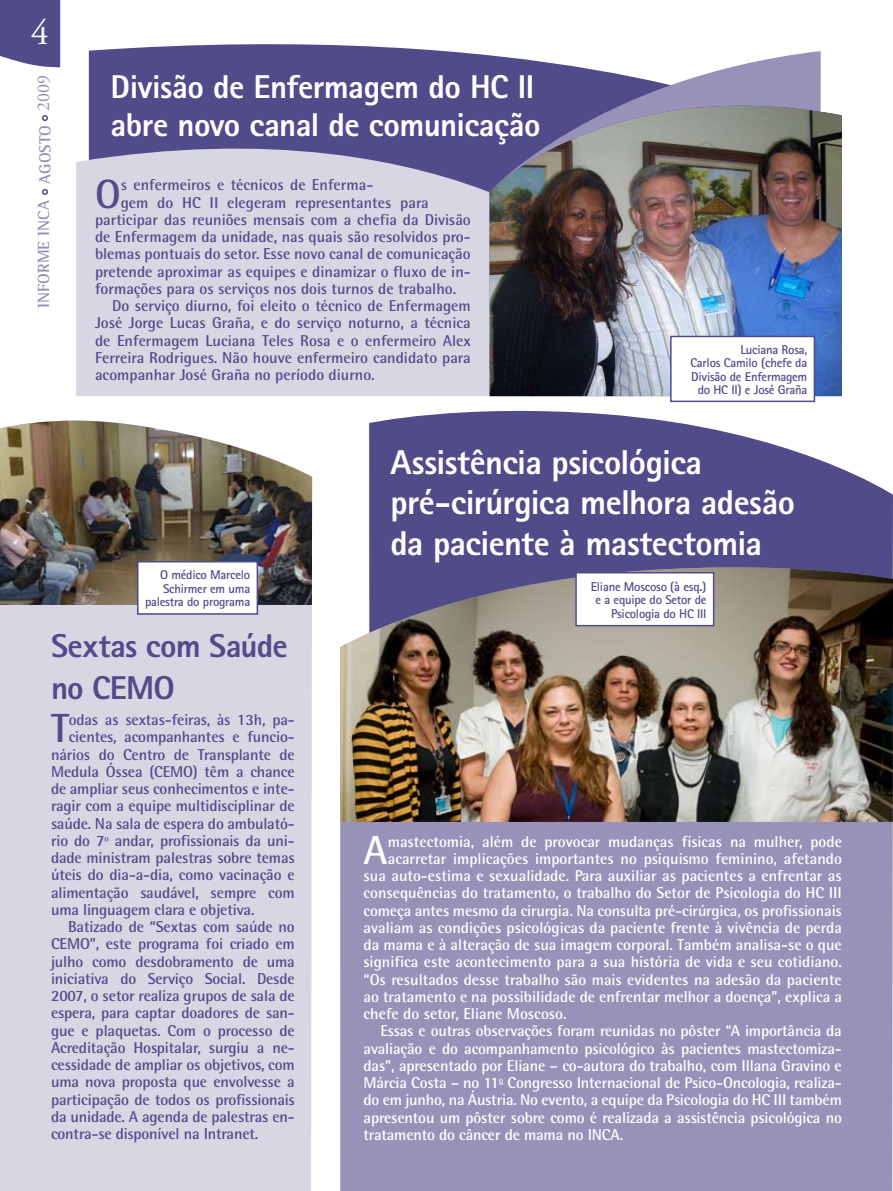
<style>
.page{position:relative;width:893px;height:1191px;background:#fff}
.page>*{position:absolute;margin:0;border:0;box-sizing:border-box;transform-origin:0 0}
.t1{font:700 40.8px "Rotis Semi Sans";color:#514b8a}
.t2{font:700 40.8px "Rotis Semi Sans";color:#fff}
.t3{font:36px "Adobe Garamond Pro";color:#fff}
.t4{font:800 34.5px/40.5px "Rotis Sans Serif";letter-spacing:-.015em;color:#fff}
.t5{font:800 33px/37.5px "Rotis Sans Serif";letter-spacing:-.015em;color:#fff}
.t6{font:800 33px/42px "Rotis Sans Serif";letter-spacing:-.02em;color:#514b8a}
.t7{font:700 16.5px "Rotis Semi Serif";letter-spacing:-.005em;color:#958db5}
.t8{font:700 15.75px "Rotis Semi Sans";letter-spacing:-.01em;color:#514b8a}
.t9{font:700 15.75px "Rotis Semi Sans";color:#fff}
.t10{font:700 12.75px/13.5px "Rotis Sans Serif";letter-spacing:-.02em;color:#514b8a;text-align:right}
.s1{font-family:"Adobe Garamond Pro";font-weight:400;font-size:18px}
</style>
<div class="page">
<div style="left:89px;top:44px;width:401px;height:55px;background:#514b8a"></div>
<svg style="left:369px;top:410px;width:524px;height:150px;background:#686299"></svg>
<div style="left:0;top:605px;width:312px;height:586px;background:#d9d6e4"></div>
<div style="left:340px;top:822px;width:553px;height:369px;background:#9991b7"></div>
<svg style="left:76px;top:99px;width:414px;height:297px;background:#bfbbd2"></svg>
<img style="left:340px;top:560px;width:553px;height:262px">
<img style="left:340px;top:567px;width:553px;height:80px">
<svg style="left:490px;top:51px;width:331px;height:21px"></svg>
<svg style="left:490px;top:72px;width:331px;height:34px;background:#7d77a6"></svg>
<img style="left:490px;top:106px;width:352px;height:290px">
<div style="left:671px;top:336px;width:143px;height:65px;background:#fff"></div>
<div style="left:670px;top:336px;width:145px;height:66px;border:2px solid #514b8a"></div>
<img style="left:0;top:420px;width:312px;height:185px">
<div style="left:138px;top:562px;width:119px;height:52px;background:#fff"></div>
<div style="left:137px;top:561px;width:121px;height:53px;border:2px solid #514b8a"></div>
<div style="left:576px;top:573px;width:138px;height:52px;background:#fff"></div>
<div style="left:575px;top:572px;width:139px;height:54px;border:2px solid #514b8a"></div>
<svg style="left:0;top:0;width:60px;height:68px;background:#5c5791"></svg>
<svg style="left:42px;top:189px;width:6px;height:6px"></svg>
<svg style="left:42px;top:115px;width:6px;height:6px"></svg>
<h2 class="t3" style="left:31px;top:11px;width:19px">4</h2>
<p class="t7" style="left:34px;top:308px;width:235px;rotate:-90deg">INFORME INCA AGOSTO <span class="s1">2009</span></p>
<h3 class="t5" style="left:111px;top:68px;width:432px">Divisão de Enfermagem do HC II abre novo canal de comunicação</h3>
<h1 class="t1" style="left:95px;top:169px;width:27px">O</h1>
<p class="t8" style="left:121px;top:175px;width:254px">s enfermeiros e técnicos de Enferma-</p>
<p class="t8" style="left:121px;top:192px;width:310px">gem do HC II elegeram representantes para</p>
<p class="t8" style="left:95px;top:210px;width:377px">participar das reuniões mensais com a chefia da Divisão</p>
<p class="t8" style="left:95px;top:227px;width:377px">de Enfermagem da unidade, nas quais são resolvidos pro-</p>
<p class="t8" style="left:95px;top:244px;width:377px">blemas pontuais do setor. Esse novo canal de comunicação</p>
<p class="t8" style="left:95px;top:261px;width:377px">pretende aproximar as equipes e dinamizar o fluxo de in-</p>
<p class="t8" style="left:95px;top:279px;width:363px">formações para os serviços nos dois turnos de trabalho.</p>
<p class="t8" style="left:112px;top:296px;width:360px">Do serviço diurno, foi eleito o técnico de Enfermagem</p>
<p class="t8" style="left:95px;top:313px;width:377px">José Jorge Lucas Graña, e do serviço noturno, a técnica</p>
<p class="t8" style="left:95px;top:330px;width:377px">de Enfermagem Luciana Teles Rosa e o enfermeiro Alex</p>
<p class="t8" style="left:95px;top:348px;width:377px">Ferreira Rodrigues. Não houve enfermeiro candidato para</p>
<p class="t8" style="left:95px;top:365px;width:281px">acompanhar José Graña no período diurno.</p>
<p class="t10" style="left:690px;top:342px;width:118px">Luciana Rosa,<br>Carlos Camilo (chefe da<br>Divisão de Enfermagem do HC II) e José Graña</p>
<h3 class="t4" style="left:390px;top:441px;width:406px">Assistência psicológica pré-cirúrgica melhora adesão da paciente à mastectomia</h3>
<p class="t10" style="left:145px;top:568px;width:107px">O médico Marcelo<br>Schirmer em uma palestra do programa</p>
<p class="t10" style="left:591px;top:579px;width:117px">Eliane Moscoso (à esq.) e a equipe do Setor de<br>Psicologia do HC III</p>
<h3 class="t6" style="left:51px;top:624px;width:238px">Sextas com Saúde no CEMO</h3>
<h1 class="t1" style="left:51px;top:703px;width:20px">T</h1>
<p class="t8" style="left:69px;top:710px;width:228px">odas as sextas-feiras, às 13h, pa-</p>
<p class="t8" style="left:69px;top:727px;width:228px">cientes, acompanhantes e funcio-</p>
<p class="t8" style="left:51px;top:744px;width:245px">nários do Centro de Transplante de</p>
<p class="t8" style="left:51px;top:762px;width:245px">Medula Óssea (CEMO) têm a chance</p>
<p class="t8" style="left:51px;top:779px;width:245px">de ampliar seus conhecimentos e inte-</p>
<p class="t8" style="left:51px;top:796px;width:245px">ragir com a equipe multidisciplinar de</p>
<p class="t8" style="left:51px;top:813px;width:245px">saúde. Na sala de espera do ambulató-</p>
<p class="t8" style="left:51px;top:830px;width:245px">rio do 7º andar, profissionais da uni-</p>
<p class="t8" style="left:51px;top:848px;width:245px">dade ministram palestras sobre temas</p>
<p class="t8" style="left:51px;top:865px;width:245px">úteis do dia-a-dia, como vacinação e</p>
<p class="t8" style="left:51px;top:882px;width:245px">alimentação saudável, sempre com</p>
<p class="t8" style="left:51px;top:899px;width:205px">uma linguagem clara e objetiva.</p>
<p class="t8" style="left:68px;top:917px;width:228px">Batizado de “Sextas com saúde no</p>
<p class="t8" style="left:51px;top:934px;width:245px">CEMO”, este programa foi criado em</p>
<p class="t8" style="left:51px;top:951px;width:245px">julho como desdobramento de uma</p>
<p class="t8" style="left:51px;top:968px;width:245px">iniciativa do Serviço Social. Desde</p>
<p class="t8" style="left:51px;top:986px;width:245px">2007, o setor realiza grupos de sala de</p>
<p class="t8" style="left:51px;top:1003px;width:245px">espera, para captar doadores de san-</p>
<p class="t8" style="left:51px;top:1020px;width:245px">gue e plaquetas. Com o processo de</p>
<p class="t8" style="left:51px;top:1037px;width:245px">Acreditação Hospitalar, surgiu a ne-</p>
<p class="t8" style="left:51px;top:1055px;width:245px">cessidade de ampliar os objetivos, com</p>
<p class="t8" style="left:51px;top:1072px;width:245px">uma nova proposta que envolvesse a</p>
<p class="t8" style="left:51px;top:1089px;width:245px">participação de todos os profissionais</p>
<p class="t8" style="left:51px;top:1106px;width:245px">da unidade. A agenda de palestras en-</p>
<p class="t8" style="left:51px;top:1124px;width:209px">contra-se disponível na Intranet.</p>
<h1 class="t2" style="left:364px;top:825px;width:26px">A</h1>
<p class="t9" style="left:388px;top:831px;width:456px">mastectomia, além de provocar mudanças físicas na mulher, pode</p>
<p class="t9" style="left:388px;top:849px;width:456px">acarretar implicações importantes no psiquismo feminino, afetando</p>
<p class="t9" style="left:364px;top:866px;width:480px">sua auto-estima e sexualidade. Para auxiliar as pacientes a enfrentar as</p>
<p class="t9" style="left:364px;top:883px;width:480px">consequências do tratamento, o trabalho do Setor de Psicologia do HC III</p>
<p class="t9" style="left:364px;top:900px;width:480px">começa antes mesmo da cirurgia. Na consulta pré-cirúrgica, os profissionais</p>
<p class="t9" style="left:364px;top:917px;width:480px">avaliam as condições psicológicas da paciente frente à vivência de perda</p>
<p class="t9" style="left:364px;top:935px;width:480px">da mama e à alteração de sua imagem corporal. Também analisa-se o que</p>
<p class="t9" style="left:364px;top:952px;width:480px">significa este acontecimento para a sua história de vida e seu cotidiano.</p>
<p class="t9" style="left:364px;top:969px;width:480px">“Os resultados desse trabalho são mais evidentes na adesão da paciente</p>
<p class="t9" style="left:364px;top:986px;width:480px">ao tratamento e na possibilidade de enfrentar melhor a doença”, explica a</p>
<p class="t9" style="left:364px;top:1004px;width:205px">chefe do setor, Eliane Moscoso.</p>
<p class="t9" style="left:381px;top:1021px;width:463px">Essas e outras observações foram reunidas no pôster “A importância da</p>
<p class="t9" style="left:364px;top:1038px;width:480px">avaliação e do acompanhamento psicológico às pacientes mastectomiza-</p>
<p class="t9" style="left:364px;top:1055px;width:480px">das”, apresentado por Eliane – co-autora do trabalho, com Illana Gravino e</p>
<p class="t9" style="left:364px;top:1073px;width:480px">Márcia Costa – no 11<sup>o</sup> Congresso Internacional de Psico-Oncologia, realiza-</p>
<p class="t9" style="left:364px;top:1090px;width:480px">do em junho, na Áustria. No evento, a equipe da Psicologia do HC III também</p>
<p class="t9" style="left:364px;top:1107px;width:480px">apresentou um pôster sobre como é realizada a assistência psicológica no</p>
<p class="t9" style="left:364px;top:1125px;width:261px">tratamento do câncer de mama no INCA.</p>
</div>
